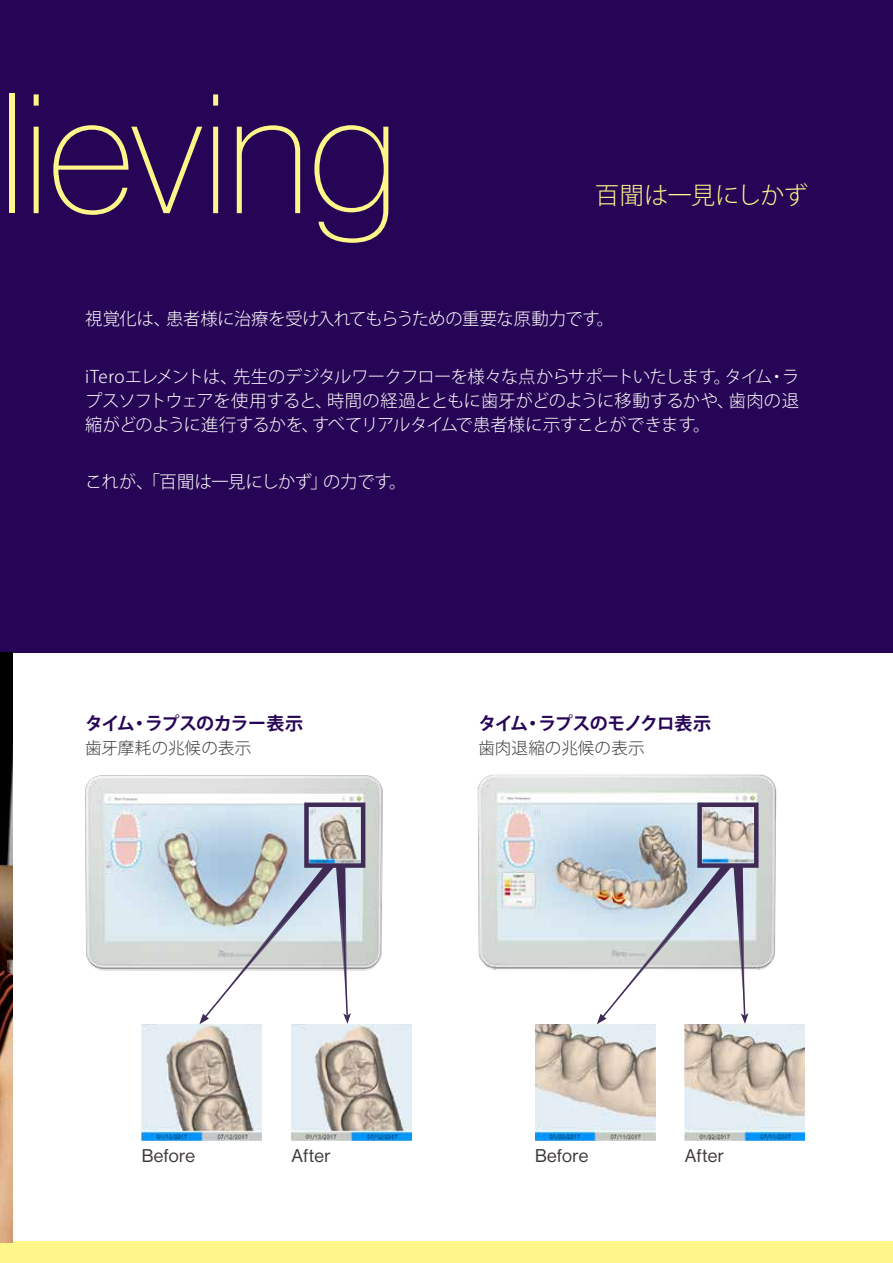
<style>
.page{position:relative;width:893px;height:1263px;background:#fff}
.page>*{position:absolute;margin:0;border:0;box-sizing:border-box;transform-origin:0 0}
.t1{font:167.25px "N Haas Grotesk DS Pro 25 Th";letter-spacing:.005em;color:#fff68a}
.t2{font:300 24px "Koz Go Pr 6 N";letter-spacing:-.025em;color:#fff68a}
.t3{font:700 18px "Koz Go Pr 6 N";letter-spacing:-.05em;color:#270556}
.t4{font:18px "N Haas Grotesk DS Pro 55 Rg";letter-spacing:.005em;color:#3e3a39}
.t5{font:300 17.25px/24px "Koz Go Pr 6 N";letter-spacing:-.015em;color:#fff;text-align:justify}
.t6{font:300 16.5px "Koz Go Pr 6 N";letter-spacing:.01em;color:#3e3a39}
</style>
<div class="page">
<div style="left:0;top:1242px;width:893px;height:21px;background:#fff68a"></div>
<div style="left:0;top:0;width:893px;height:652px;background:#270556"></div>
<img style="left:85px;top:775px;width:298px;height:196px">
<img style="left:291px;top:1024px;width:121px;height:116px">
<img style="left:142px;top:1024px;width:120px;height:116px">
<img style="left:477px;top:774px;width:300px;height:196px">
<img style="left:685px;top:1024px;width:120px;height:116px">
<img style="left:535px;top:1024px;width:120px;height:116px">
<svg style="left:199px;top:800px;width:169px;height:224px"></svg>
<svg style="left:597px;top:800px;width:164px;height:224px"></svg>
<img style="left:0;top:653px;width:13px;height:589px">
<h1 class="t1" style="left:0;top:61px;width:398px">lieving</h1>
<h2 class="t2" style="left:595px;top:182px;width:214px">百聞は一見にしかず</h2>
<p class="t5" style="left:85px;top:307px;width:531px">視覚化は、患者様に治療を受け入れてもらうための重要な原動力です。</p>
<p class="t5" style="left:85px;top:365px;width:716px">iTeroエレメントは、先生のデジタルワークフローを様々な点からサポートいたします。タイム・ラプスソフトウェアを使用すると、時間の経過とともに歯牙がどのように移動するかや、歯肉の退縮がどのように進行するかを、すべてリアルタイムで患者様に示すことができます。</p>
<p class="t5" style="left:85px;top:470px;width:323px">これが、「百聞は一見にしかず」の力です。</p>
<p class="t3" style="left:85px;top:714px;width:220px">タイム・ラプスのカラー表示</p>
<p class="t6" style="left:85px;top:739px;width:168px">歯牙摩耗の兆候の表示</p>
<p class="t3" style="left:478px;top:714px;width:234px">タイム・ラプスのモノクロ表示</p>
<p class="t6" style="left:478px;top:739px;width:168px">歯肉退縮の兆候の表示</p>
<p class="t4" style="left:142px;top:1145px;width:55px">Before</p>
<p class="t4" style="left:291px;top:1146px;width:41px">After</p>
<p class="t4" style="left:535px;top:1145px;width:55px">Before</p>
<p class="t4" style="left:685px;top:1146px;width:41px">After</p>
</div>
